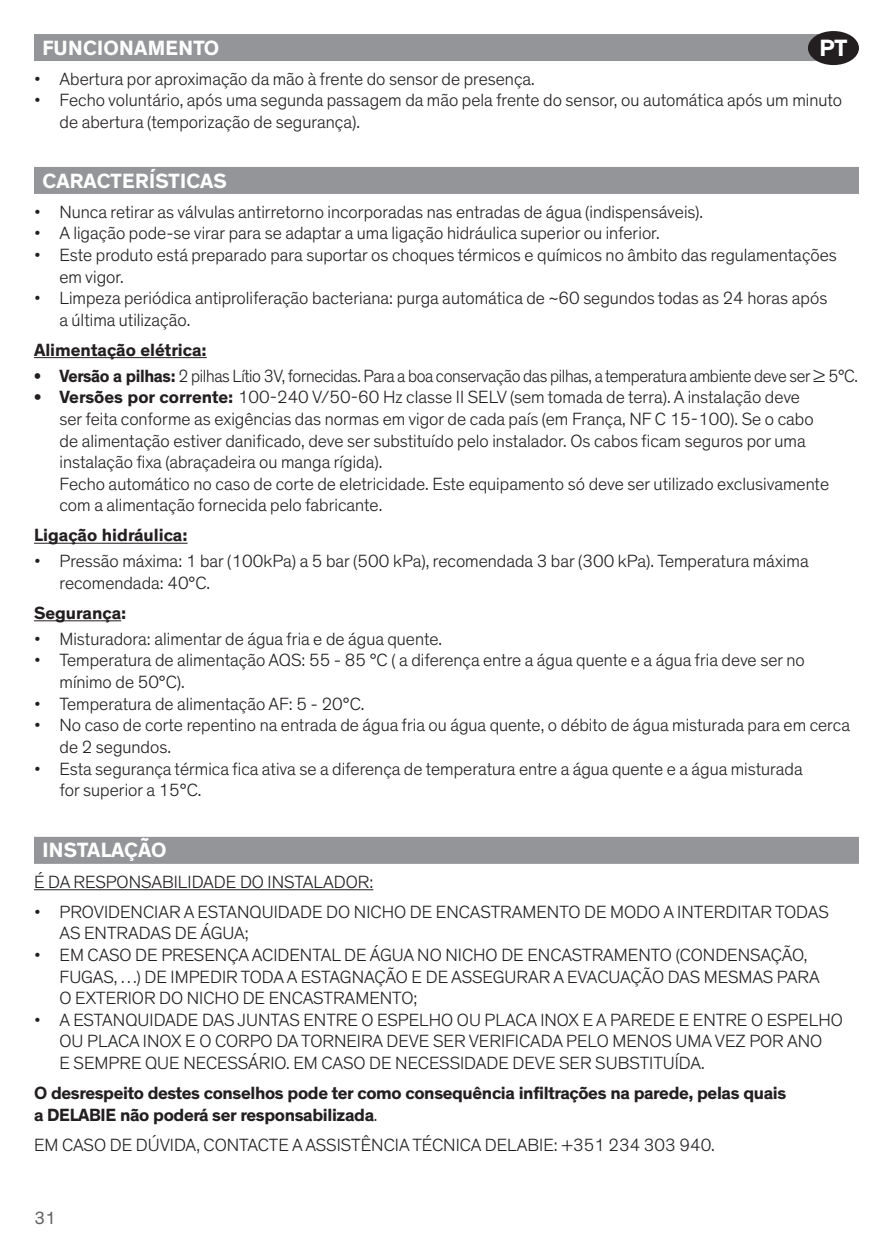
<style>
.page{position:relative;width:893px;height:1259px;background:#fff}
.page>*{position:absolute;margin:0;border:0;box-sizing:border-box;transform-origin:0 0}
.t1{font:700 24px "Theinhardt";color:#fff}
.t2{font:700 21px "Theinhardt";letter-spacing:.015em;color:#fff}
.t3{font:700 21px "Theinhardt";letter-spacing:-.005em;color:#fff}
.t4{font:300 18px/21.6px "Theinhardt";color:#231f20}
.t5{font:700 18px/21.6px "Theinhardt";letter-spacing:-.02em;color:#231f20}
.t6{font:300 18px "Theinhardt";letter-spacing:-.02em;color:#231f20;scale:.95 1}
.t7{font:700 18px "Theinhardt";color:#231f20}
.t8{font:18px "Theinhardt";color:#636366}
.s1{font-weight:700}
.s2{font-weight:300}
</style>
<div class="page">
<div style="left:34px;top:34px;width:808px;height:27px;background:#939598"></div>
<div style="left:34px;top:167px;width:825px;height:27px;background:#939598"></div>
<hr style="left:34px;top:357px;width:173px;height:1px;background:#231f20">
<hr style="left:34px;top:543px;width:154px;height:1px;background:#231f20">
<hr style="left:34px;top:620px;width:87px;height:1px;background:#231f20">
<div style="left:808px;top:31px;width:51px;height:34px;background:#231f20;border-radius:50%"></div>
<div style="left:34px;top:837px;width:825px;height:27px;background:#939598"></div>
<hr style="left:34px;top:889px;width:339px;height:1px;background:#231f20">
<h1 class="t1" style="left:819px;top:34px;width:30px">PT</h1>
<p class="t2" style="left:43px;top:35px;width:178px">FUNCIONAMENTO</p>
<p class="t4" style="left:34px;top:68px;width:502px">• Abertura por aproximação da mão à frente do sensor de presença.</p>
<p class="t4" style="left:60px;top:90px;width:784px;text-indent:-26px">• Fecho voluntário, após uma segunda passagem da mão pela frente do sensor, ou automática após um minuto de abertura (temporização de segurança).</p>
<p class="t2" style="left:43px;top:168px;width:186px">CARACTERÍSTICAS</p>
<p class="t4" style="left:34px;top:201px;width:671px">• Nunca retirar as válvulas antirretorno incorporadas nas entradas de água (indispensáveis).</p>
<p class="t4" style="left:34px;top:222px;width:627px">• A ligação pode-se virar para se adaptar a uma ligação hidráulica superior ou inferior.</p>
<p class="t4" style="left:60px;top:244px;width:779px;text-indent:-26px">• Este produto está preparado para suportar os choques térmicos e químicos no âmbito das regulamentações em vigor.</p>
<p class="t4" style="left:60px;top:287px;width:769px;text-indent:-26px">• Limpeza periódica antiproliferação bacteriana: purga automática de ~60 segundos todas as 24 horas após a última utilização.</p>
<p class="t7" style="left:34px;top:339px;width:174px">Alimentação elétrica:</p>
<p class="t6" style="left:34px;top:366px;width:869px"><span class="s1">• Versão a pilhas:</span> 2 pilhas Lítio 3V, fornecidas. Para a boa conservação das pilhas, a temperatura ambiente deve ser ≥ 5°C.</p>
<p class="t4" style="left:60px;top:386px;width:771px;text-indent:-26px"><span class="s1">• Versões por corrente:</span> 100-240 V/50-60 Hz classe II SELV (sem tomada de terra). A instalação deve<br>ser feita conforme as exigências das normas em vigor de cada país (em França, NF C 15-100). Se o cabo de alimentação estiver danificado, deve ser substituído pelo instalador. Os cabos ficam seguros por uma instalação fixa (abraçadeira ou manga rígida).<br>Fecho automático no caso de corte de eletricidade. Este equipamento só deve ser utilizado exclusivamente com a alimentação fornecida pelo fabricante.</p>
<p class="t7" style="left:34px;top:525px;width:155px">Ligação hidráulica:</p>
<p class="t4" style="left:60px;top:550px;width:751px;text-indent:-26px">• Pressão máxima: 1 bar (100kPa) a 5 bar (500 kPa), recomendada 3 bar (300 kPa). Temperatura máxima recomendada: 40°C.</p>
<p class="t7" style="left:34px;top:602px;width:94px">Segurança:</p>
<p class="t4" style="left:34px;top:628px;width:410px">• Misturadora: alimentar de água fria e de água quente.</p>
<p class="t4" style="left:60px;top:649px;width:747px;text-indent:-26px">• Temperatura de alimentação AQS: 55 - 85 °C ( a diferença entre a água quente e a água fria deve ser no mínimo de 50°C).</p>
<p class="t4" style="left:34px;top:693px;width:332px">• Temperatura de alimentação AF: 5 - 20°C.</p>
<p class="t4" style="left:60px;top:714px;width:792px;text-indent:-26px">• No caso de corte repentino na entrada de água fria ou água quente, o débito de água misturada para em cerca de 2 segundos.</p>
<p class="t4" style="left:60px;top:757px;width:745px;text-indent:-26px">• Esta segurança térmica fica ativa se a diferença de temperatura entre a água quente e a água misturada for superior a 15°C.</p>
<p class="t3" style="left:43px;top:838px;width:125px">INSTALAÇÃO</p>
<p class="t4" style="left:34px;top:870px;width:341px">É DA RESPONSABILIDADE DO INSTALADOR:</p>
<p class="t4" style="left:60px;top:901px;width:771px;text-indent:-26px">• PROVIDENCIAR A ESTANQUIDADE DO NICHO DE ENCASTRAMENTO DE MODO A INTERDITAR TODAS<br>AS ENTRADAS DE ÁGUA;</p>
<p class="t4" style="left:60px;top:944px;width:762px;text-indent:-26px">• EM CASO DE PRESENÇA ACIDENTAL DE ÁGUA NO NICHO DE ENCASTRAMENTO (CONDENSAÇÃO,<br>FUGAS, …) DE IMPEDIR TODA A ESTAGNAÇÃO E DE ASSEGURAR A EVACUAÇÃO DAS MESMAS PARA<br>O EXTERIOR DO NICHO DE ENCASTRAMENTO;</p>
<p class="t4" style="left:60px;top:1009px;width:785px;text-indent:-26px">• A ESTANQUIDADE DAS JUNTAS ENTRE O ESPELHO OU PLACA INOX E A PAREDE E ENTRE O ESPELHO<br>OU PLACA INOX E O CORPO DA TORNEIRA DEVE SER VERIFICADA PELO MENOS UMA VEZ POR ANO<br>E SEMPRE QUE NECESSÁRIO. EM CASO DE NECESSIDADE DEVE SER SUBSTITUÍDA.</p>
<p class="t5" style="left:34px;top:1082px;width:754px">O desrespeito destes conselhos pode ter como consequência infiltrações na parede, pelas quais a DELABIE não poderá ser responsabilizada<span class="s2">.</span></p>
<p class="t4" style="left:34px;top:1134px;width:682px">EM CASO DE DÚVIDA, CONTACTE A ASSISTÊNCIA TÉCNICA DELABIE: +351 234 303 940.</p>
<p class="t8" style="left:35px;top:1210px;width:23px">31</p>
</div>
